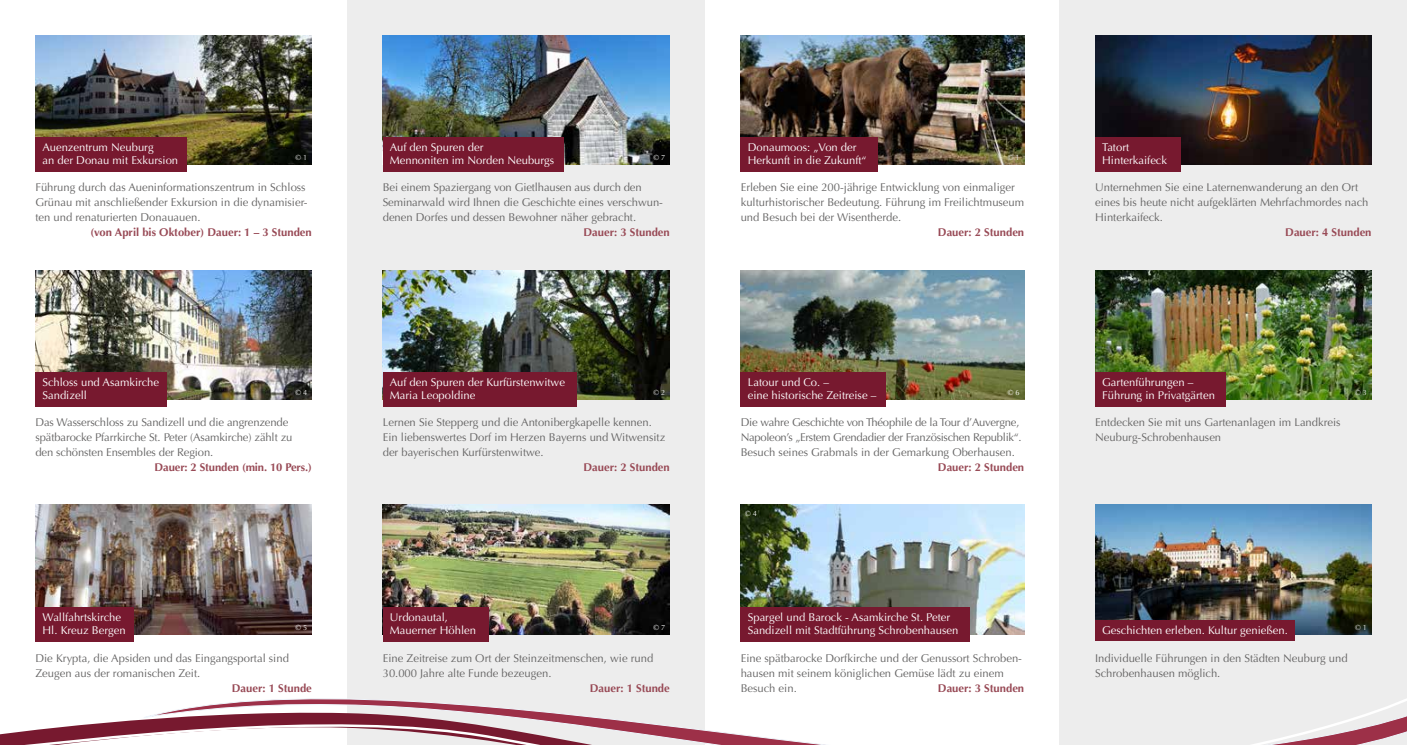
<style>
.page{position:relative;width:1407px;height:745px;background:#fff}
.page>*{position:absolute;margin:0;border:0;box-sizing:border-box;transform-origin:0 0}
.t1{font:11.25px/15px "Optima";color:#646363}
.t2{font:11.25px/13.5px "Optima";color:#fff}
.t3{font:700 11.25px "Optima";color:#984a56}
.t4{font:11.25px/15px "Optima";letter-spacing:-.02em;color:#646363}
.t5{font:7.5px "Optima";color:#fff}
.t6{font:7.5px "Optima";color:#ededed}
</style>
<div class="page">
<div style="left:347px;top:0;width:358px;height:744px;background:#ededed"></div>
<div style="left:1059px;top:0;width:348px;height:744px;background:#ededed"></div>
<svg style="left:0;top:720px;width:138px;height:24px"></svg>
<svg style="left:138px;top:698px;width:1269px;height:46px"></svg>
<img style="left:741px;top:270px;width:283px;height:129px">
<img style="left:35px;top:35px;width:277px;height:129px">
<div style="left:35px;top:137px;width:152px;height:34px;background:#77192f"></div>
<img style="left:383px;top:35px;width:287px;height:129px">
<div style="left:383px;top:137px;width:181px;height:34px;background:#77192f"></div>
<img style="left:741px;top:35px;width:283px;height:129px">
<div style="left:741px;top:137px;width:137px;height:34px;background:#77192f"></div>
<img style="left:1095px;top:35px;width:276px;height:129px">
<div style="left:1095px;top:137px;width:85px;height:34px;background:#77192f"></div>
<img style="left:383px;top:504px;width:287px;height:129px">
<div style="left:383px;top:606px;width:105px;height:35px;background:#77192f"></div>
<img style="left:741px;top:504px;width:283px;height:129px">
<div style="left:741px;top:606px;width:229px;height:35px;background:#77192f"></div>
<img style="left:1095px;top:504px;width:276px;height:129px">
<div style="left:1095px;top:620px;width:200px;height:21px;background:#77192f"></div>
<img style="left:35px;top:504px;width:277px;height:129px">
<div style="left:35px;top:606px;width:99px;height:35px;background:#77192f"></div>
<img style="left:1095px;top:270px;width:276px;height:129px">
<div style="left:1095px;top:371px;width:130px;height:35px;background:#77192f"></div>
<img style="left:383px;top:270px;width:287px;height:129px">
<div style="left:383px;top:371px;width:193px;height:35px;background:#77192f"></div>
<div style="left:741px;top:371px;width:145px;height:35px;background:#77192f"></div>
<img style="left:35px;top:270px;width:277px;height:129px">
<div style="left:35px;top:371px;width:132px;height:35px;background:#77192f"></div>
<p class="t2" style="left:43px;top:140px;width:137px">Auenzentrum Neuburg<br>an der Donau mit Exkursion</p>
<p class="t2" style="left:390px;top:140px;width:166px">Auf den Spuren der<br>Mennoniten im Norden Neuburgs</p>
<p class="t2" style="left:748px;top:140px;width:120px">Donaumoos: „Von der<br>Herkunft in die Zukunft“</p>
<p class="t5" style="left:653px;top:153px;width:13px">© 7</p>
<p class="t6" style="left:296px;top:153px;width:13px">© 1</p>
<p class="t6" style="left:1008px;top:153px;width:13px">© 1</p>
<p class="t2" style="left:1102px;top:140px;width:66px">Tatort<br>Hinterkaifeck</p>
<p class="t1" style="left:35px;top:179px;width:274px">Führung durch das Aueninformationszentrum in Schloss<br>Grünau mit anschließender Exkursion in die dynamisier&shy;ten und renaturierten Donauauen.</p>
<p class="t3" style="left:90px;top:225px;width:223px">(von April bis Oktober) Dauer: 1 – 3 Stunden</p>
<p class="t1" style="left:383px;top:179px;width:282px">Bei einem Spaziergang von Gietlhausen aus durch den<br>Seminarwald wird Ihnen die Geschichte eines verschwun&shy;denen Dorfes und dessen Bewohner näher gebracht.</p>
<p class="t3" style="left:583px;top:225px;width:88px">Dauer: 3 Stunden</p>
<p class="t1" style="left:741px;top:179px;width:285px">Erleben Sie eine 200-jährige Entwicklung von einmaliger kulturhistorischer Bedeutung. Führung im Freilichtmuseum und Besuch bei der Wisentherde.</p>
<p class="t3" style="left:938px;top:225px;width:88px">Dauer: 2 Stunden</p>
<p class="t1" style="left:1095px;top:179px;width:275px">Unternehmen Sie eine Laternenwanderung an den Ort eines bis heute nicht aufgeklärten Mehrfachmordes nach<br>Hinterkaifeck.</p>
<p class="t3" style="left:1285px;top:225px;width:88px">Dauer: 4 Stunden</p>
<p class="t2" style="left:43px;top:375px;width:118px">Schloss und Asamkirche<br>Sandizell</p>
<p class="t5" style="left:296px;top:388px;width:13px">© 4</p>
<p class="t2" style="left:390px;top:375px;width:177px">Auf den Spuren der Kurfürstenwitwe<br>Maria Leopoldine</p>
<p class="t6" style="left:653px;top:388px;width:13px">© 2</p>
<p class="t2" style="left:748px;top:375px;width:130px">Latour und Co. –<br>eine historische Zeitreise –</p>
<p class="t5" style="left:1008px;top:387px;width:13px">© 6</p>
<p class="t2" style="left:1102px;top:375px;width:114px">Gartenführungen –<br>Führung in Privatgärten</p>
<p class="t6" style="left:1355px;top:388px;width:13px">© 3</p>
<p class="t1" style="left:35px;top:415px;width:258px">Das Wasserschloss zu Sandizell und die angrenzende spätbarocke Pfarrkirche St. Peter (Asamkirche) zählt zu den schönsten Ensembles der Region.</p>
<p class="t3" style="left:154px;top:460px;width:159px">Dauer: 2 Stunden (min. 10 Pers.)</p>
<p class="t1" style="left:383px;top:415px;width:284px">Lernen Sie Stepperg und die Antonibergkapelle kennen.<br>Ein liebenswertes Dorf im Herzen Bayerns und Witwensitz der bayerischen Kurfürstenwitwe.</p>
<p class="t3" style="left:583px;top:460px;width:88px">Dauer: 2 Stunden</p>
<p class="t4" style="left:741px;top:415px;width:283px">Die wahre Geschichte von Théophile de la Tour d’Auvergne,<br>Napoleon’s „Erstem Grendadier der Französischen Republik“.<br>Besuch seines Grabmals in der Gemarkung Oberhausen.</p>
<p class="t3" style="left:938px;top:460px;width:88px">Dauer: 2 Stunden</p>
<p class="t1" style="left:1095px;top:415px;width:247px">Entdecken Sie mit uns Gartenanlagen im Landkreis<br>Neuburg-Schrobenhausen</p>
<p class="t5" style="left:745px;top:509px;width:13px">© 4</p>
<p class="t2" style="left:43px;top:610px;width:85px">Wallfahrtskirche<br>Hl. Kreuz Bergen</p>
<p class="t5" style="left:296px;top:622px;width:13px">© 5</p>
<p class="t2" style="left:390px;top:610px;width:88px">Urdonautal,<br>Mauerner Höhlen</p>
<p class="t5" style="left:653px;top:622px;width:13px">© 7</p>
<p class="t2" style="left:748px;top:610px;width:212px">Spargel und Barock - Asamkirche St. Peter<br>Sandizell mit Stadtführung Schrobenhausen</p>
<p class="t2" style="left:1102px;top:623px;width:187px">Geschichten erleben. Kultur genießen.</p>
<p class="t6" style="left:1355px;top:622px;width:13px">© 1</p>
<p class="t1" style="left:35px;top:650px;width:255px">Die Krypta, die Apsiden und das Eingangsportal sind<br>Zeugen aus der romanischen Zeit.</p>
<p class="t3" style="left:232px;top:680px;width:82px">Dauer: 1 Stunde</p>
<p class="t1" style="left:383px;top:650px;width:272px">Eine Zeitreise zum Ort der Steinzeitmenschen, wie rund<br>30.000 Jahre alte Funde bezeugen.</p>
<p class="t3" style="left:590px;top:680px;width:82px">Dauer: 1 Stunde</p>
<p class="t1" style="left:741px;top:650px;width:283px">Eine spätbarocke Dorfkirche und der Genussort Schroben&shy;hausen mit seinem königlichen Gemüse lädt zu einem<br>Besuch ein.</p>
<p class="t3" style="left:938px;top:680px;width:88px">Dauer: 3 Stunden</p>
<p class="t1" style="left:1095px;top:650px;width:254px">Individuelle Führungen in den Städten Neuburg und<br>Schrobenhausen möglich.</p>
</div>
